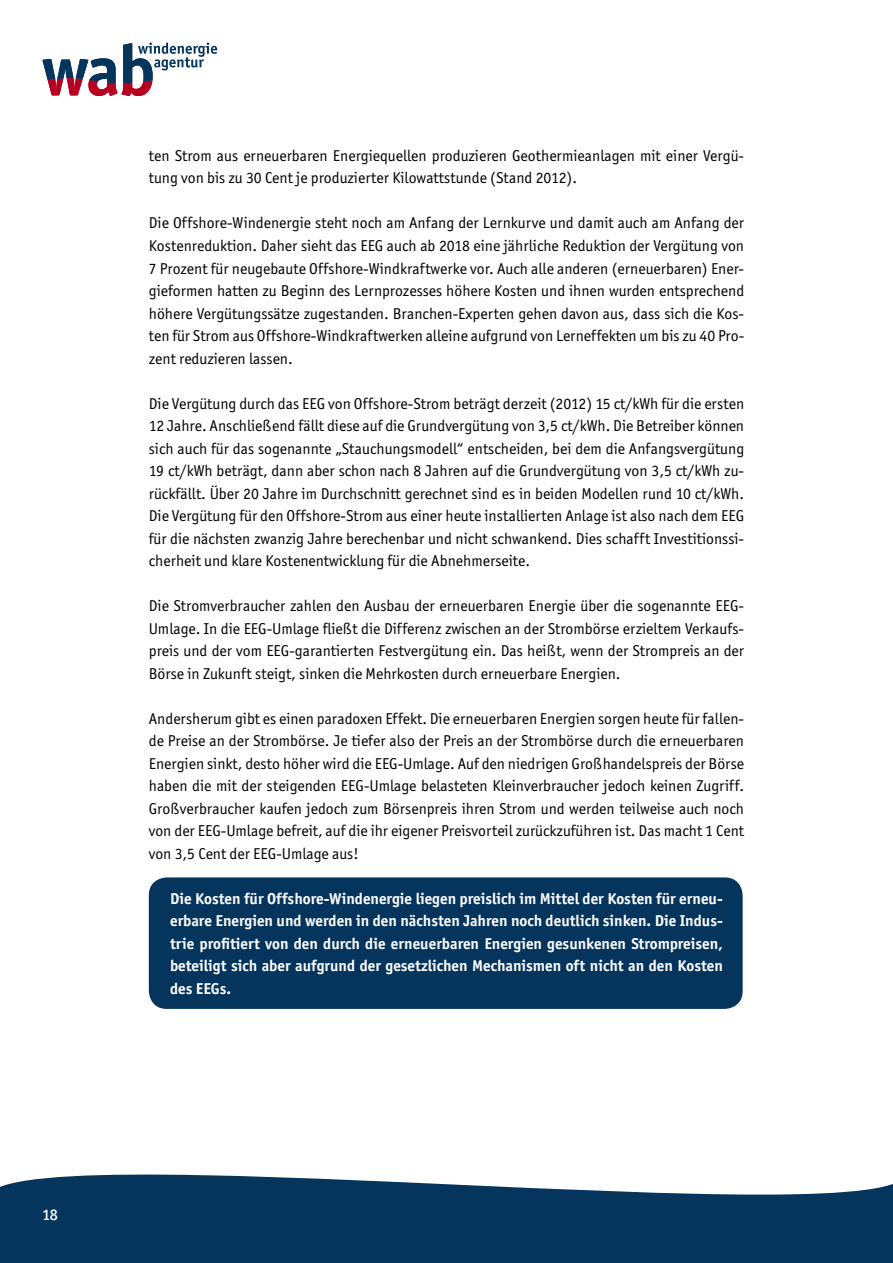
<style>
.page{position:relative;width:893px;height:1263px;background:#fff}
.page>*{position:absolute;margin:0;border:0;box-sizing:border-box;transform-origin:0 0}
.t1{font:15.75px/22.5px "Officina Sans ITC Boo";color:#000;text-align:justify}
.t2{font:700 15.75px/22.5px "Officina Sans ITC";color:#fff;text-align:justify}
.t3{font:500 15.75px "Officina Sans ITC";color:#fff}
</style>
<div class="page">
<div style="left:149px;top:877px;width:594px;height:132px;background:#05345d;border-radius:18px"></div>
<svg style="left:43px;top:43px;width:174px;height:53px"></svg>
<svg style="left:0;top:1174px;width:893px;height:89px;background:#224c70"></svg>
<p class="t3" style="left:43px;top:1206px;width:17px">18</p>
<p class="t1" style="left:149px;top:144px;width:597px">ten Strom aus erneuerbaren Energiequellen produzieren Geothermieanlagen mit einer Vergü&shy;tung von bis zu 30 Cent je produzierter Kilowattstunde (Stand 2012).</p>
<p class="t1" style="left:149px;top:212px;width:597px">Die Offshore-Windenergie steht noch am Anfang der Lernkurve und damit auch am Anfang der Kostenreduktion. Daher sieht das EEG auch ab 2018 eine jährliche Reduktion der Vergütung von 7 Prozent für neugebaute Offshore-Windkraftwerke vor. Auch alle anderen (erneuerbaren) Ener&shy;gieformen hatten zu Beginn des Lernprozesses höhere Kosten und ihnen wurden entsprechend höhere Vergütungssätze zugestanden. Branchen-Experten gehen davon aus, dass sich die Kos&shy;ten für Strom aus Offshore-Windkraftwerken alleine aufgrund von Lerneffekten um bis zu 40 Pro&shy;zent reduzieren lassen.</p>
<p class="t1" style="left:149px;top:392px;width:597px">Die Vergütung durch das EEG von Offshore-Strom beträgt derzeit (2012) 15 ct/kWh für die ersten 12 Jahre. Anschließend fällt diese auf die Grundvergütung von 3,5 ct/kWh. Die Betreiber können sich auch für das sogenannte „Stauchungsmodell“ entscheiden, bei dem die Anfangsvergütung 19 ct/kWh beträgt, dann aber schon nach 8 Jahren auf die Grundvergütung von 3,5 ct/kWh zu&shy;rückfällt. Über 20 Jahre im Durchschnitt gerechnet sind es in beiden Modellen rund 10 ct/kWh.<br>Die Vergütung für den Offshore-Strom aus einer heute installierten Anlage ist also nach dem EEG für die nächsten zwanzig Jahre berechenbar und nicht schwankend. Dies schafft Investitionssi&shy;cherheit und klare Kostenentwicklung für die Abnehmerseite.</p>
<p class="t1" style="left:149px;top:594px;width:597px">Die Stromverbraucher zahlen den Ausbau der erneuerbaren Energie über die sogenannte EEG-Umlage. In die EEG-Umlage fließt die Differenz zwischen an der Strombörse erzieltem Verkaufs&shy;preis und der vom EEG-garantierten Festvergütung ein. Das heißt, wenn der Strompreis an der Börse in Zukunft steigt, sinken die Mehrkosten durch erneuerbare Energien.</p>
<p class="t1" style="left:149px;top:707px;width:597px">Andersherum gibt es einen paradoxen Effekt. Die erneuerbaren Energien sorgen heute für fallen&shy;de Preise an der Strombörse. Je tiefer also der Preis an der Strombörse durch die erneuerbaren Energien sinkt, desto höher wird die EEG-Umlage. Auf den niedrigen Großhandelspreis der Börse haben die mit der steigenden EEG-Umlage belasteten Kleinverbraucher jedoch keinen Zugriff.<br>Großverbraucher kaufen jedoch zum Börsenpreis ihren Strom und werden teilweise auch noch von der EEG-Umlage befreit, auf die ihr eigener Preisvorteil zurückzuführen ist. Das macht 1 Cent von 3,5 Cent der EEG-Umlage aus!</p>
<p class="t2" style="left:170px;top:887px;width:554px">Die Kosten für Offshore-Windenergie liegen preislich im Mittel der Kosten für erneu&shy;erbare Energien und werden in den nächsten Jahren noch deutlich sinken. Die Indus&shy;trie profitiert von den durch die erneuerbaren Energien gesunkenen Strompreisen, beteiligt sich aber aufgrund der gesetzlichen Mechanismen oft nicht an den Kosten des EEGs.</p>
</div>
